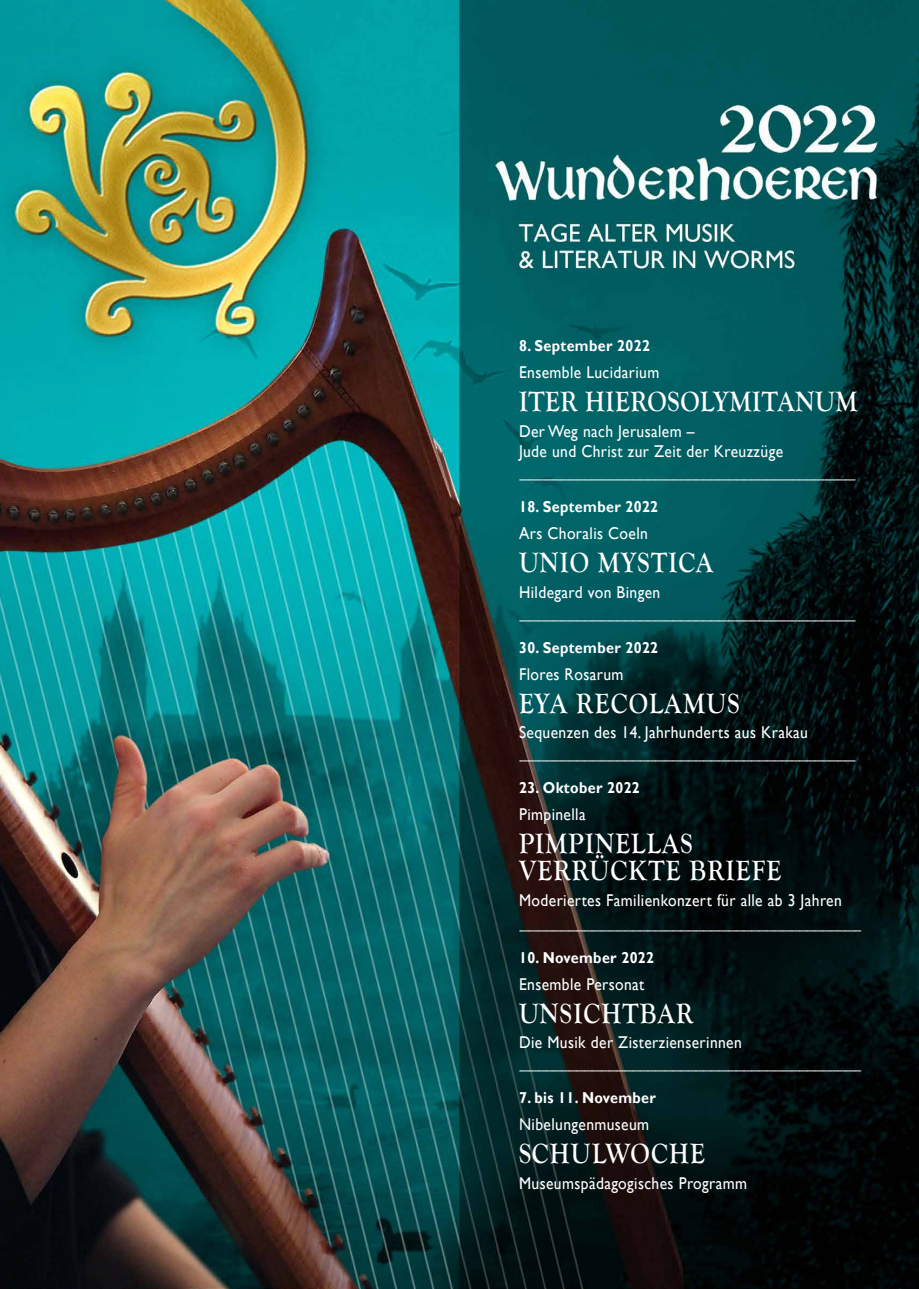
<style>
.page{position:relative;width:919px;height:1289px;background:#fff}
.page>*{position:absolute;margin:0;border:0;box-sizing:border-box;transform-origin:0 0}
.t1{font:700 28.95px/27.3px "Goudy Old Style T";letter-spacing:.05em;color:#fff;scale:.86 1}
.t2{font:700 28.95px "Goudy Old Style T";letter-spacing:.025em;color:#fff;scale:.86 1}
.t3{font:700 28.95px "Goudy Old Style T";letter-spacing:.05em;color:#fff;scale:.86 1}
.t4{font:17.1px/20.5px "Gill Sans";letter-spacing:.025em;color:#fff;scale:.91 1}
.t5{font:700 15.75px "Gill Sans";letter-spacing:.025em;color:#fff;scale:.91 1}
.t6{font:9.45px "Gill Sans";color:#fff;scale:.91 1}
.s1{font-style:inherit}
</style>
<div class="page">
<img style="left:0;top:0;width:918px;height:1288px">
<h3 class="t5" style="left:519px;top:336px;width:145px">8. September 2022</h3>
<h2 class="t4" style="left:519px;top:362px;width:156px">Ensemble Lucidarium</h2>
<h1 class="t2" style="left:519px;top:385px;width:395px">ITER HIEROSOLYMITANUM</h1>
<h2 class="t4" style="left:519px;top:421px;width:292px">Der Weg nach Jerusalem –<br>Jude und Christ zur Zeit der Kreuzzüge</h2>
<p class="t6" style="left:519px;top:473px;width:371px">-------------------------------------------------------------------------------------------------------------------------------------------------------------------------------</p>
<h3 class="t5" style="left:519px;top:497px;width:154px">18. September 2022</h3>
<h2 class="t4" style="left:519px;top:523px;width:143px">Ars Choralis Coeln</h2>
<h1 class="t3" style="left:519px;top:546px;width:227px"><span class="s1">U</span>NIO MYSTICA</h1>
<h2 class="t4" style="left:519px;top:582px;width:157px">Hildegard von Bingen</h2>
<p class="t6" style="left:519px;top:614px;width:371px">-------------------------------------------------------------------------------------------------------------------------------------------------------------------------------</p>
<h3 class="t5" style="left:519px;top:637px;width:154px">30. September 2022</h3>
<h2 class="t4" style="left:519px;top:663px;width:116px">Flores Rosarum</h2>
<h1 class="t1" style="left:519px;top:689px;width:258px">EYA RECOLAMUS</h1>
<h2 class="t4" style="left:519px;top:722px;width:319px">Sequenzen des 14. Jahrhunderts aus Krakau</h2>
<p class="t6" style="left:519px;top:754px;width:371px">-------------------------------------------------------------------------------------------------------------------------------------------------------------------------------</p>
<h3 class="t5" style="left:519px;top:778px;width:134px">23. Oktober 2022</h3>
<h2 class="t4" style="left:519px;top:804px;width:75px">Pimpinella</h2>
<h1 class="t1" style="left:519px;top:830px;width:306px">PIMPINELLAS<br>VERRÜCKTE BRIEFE</h1>
<h2 class="t4" style="left:519px;top:890px;width:356px">Moderiertes Familienkonzert für alle ab 3 Jahren</h2>
<p class="t6" style="left:519px;top:924px;width:378px">----------------------------------------------------------------------------------------------------------------------------------------------------------------------------------</p>
<h3 class="t5" style="left:519px;top:948px;width:150px">10. November 2022</h3>
<h2 class="t4" style="left:519px;top:974px;width:139px">Ensemble Personat</h2>
<h1 class="t1" style="left:519px;top:1000px;width:204px">UNSICHTBAR</h1>
<h2 class="t4" style="left:519px;top:1032px;width:246px">Die Musik der Zisterzienserinnen</h2>
<p class="t6" style="left:519px;top:1064px;width:378px">----------------------------------------------------------------------------------------------------------------------------------------------------------------------------------</p>
<h3 class="t5" style="left:519px;top:1088px;width:152px">7. bis 11. November</h3>
<h2 class="t4" style="left:519px;top:1114px;width:144px">Nibelungenmuseum</h2>
<h1 class="t1" style="left:519px;top:1140px;width:217px">SCHULWOCHE</h1>
<h2 class="t4" style="left:519px;top:1172px;width:252px">Museumspädagogisches Programm</h2>
</div>
